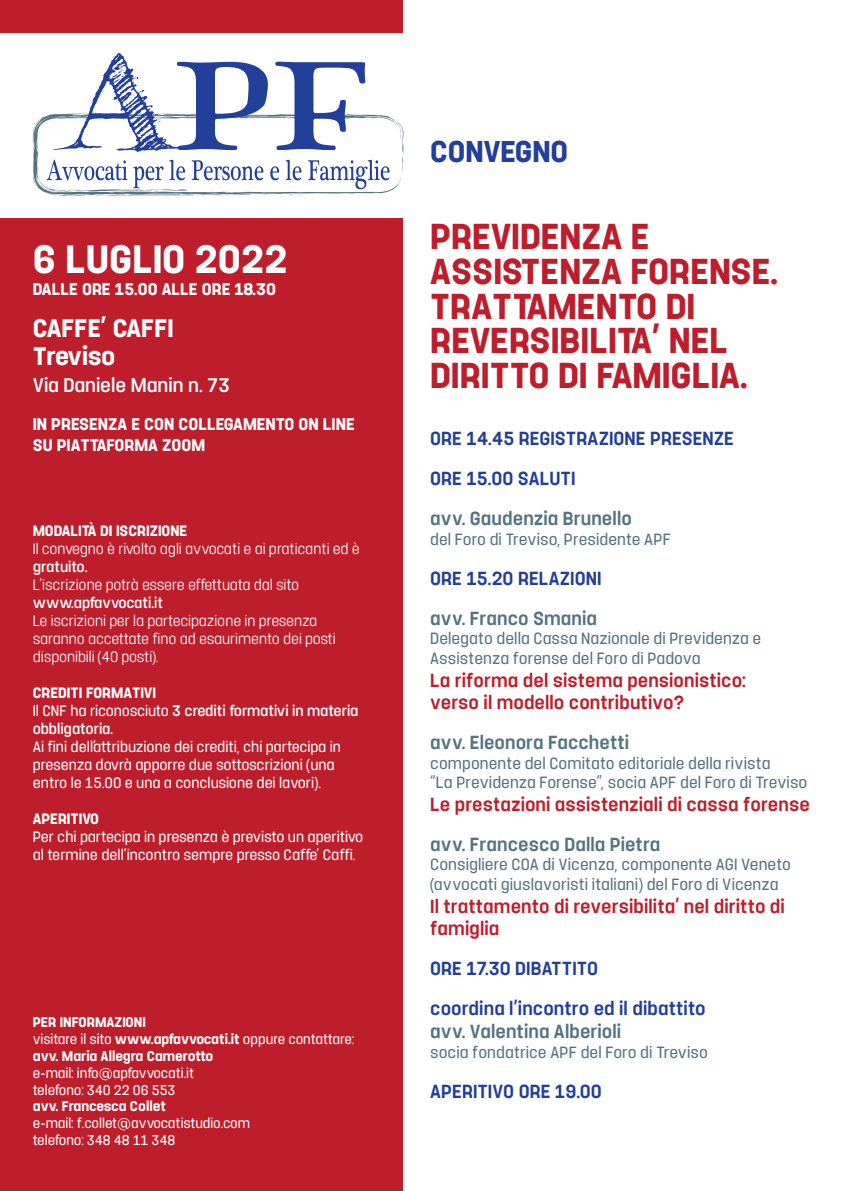
<style>
.page{position:relative;width:842px;height:1191px;background:#fff}
.page>*{position:absolute;margin:0;border:0;box-sizing:border-box;transform-origin:0 0}
.t1{font:700 39.4px "Project Sans";color:#fff}
.t2{font:700 36px/34.8px "Project Sans";color:#be1d2c}
.t3{font:700 30px "Project Sans";letter-spacing:-.01em;color:#223f99}
.t4{font:700 25.3px/28.1px "Project Sans";letter-spacing:-.01em;color:#fff}
.t5{font:500 19.7px "Project Sans";color:#fff}
.t6{font:600 18.9px/22.7px "Project Sans";color:#be1d2c}
.t7{font:600 18.9px/40px "Project Sans";color:#223f99}
.t8{font:600 18.9px "Project Sans";letter-spacing:.005em;color:#547382}
.t9{font:700 16.9px/21.5px "Project Sans";color:#fff}
.t10{font:16.2px/19.5px "Project Sans";color:#547382}
.t11{font:15px/18px "Project Sans";color:#fff}
.t12{font:300 15px/18px "Project Sans";letter-spacing:-.01em;color:#fff}
.t13{font:500 15px/18px "Project Sans";color:#fff}
.t14{font:700 15px "Project Sans";color:#fff}
.t15{font:700 14px/16.8px "Project Sans";color:#fff}
.t16{font:14px/16.8px "Project Sans";color:#fff}
.s1{font-weight:700}
.s2{font-weight:400}
</style>
<div class="page">
<div style="left:0;top:218px;width:402px;height:973px;background:#be1d2c"></div>
<div style="left:0;top:0;width:402px;height:32px;background:#be1d2c"></div>
<svg style="left:33px;top:53px;width:370px;height:143px"></svg>
<h1 class="t1" style="left:33px;top:235px;width:256px">6 LUGLIO 2022</h1>
<p class="t9" style="left:33px;top:278px;width:245px">DALLE ORE 15.00 ALLE ORE 18.30</p>
<h3 class="t4" style="left:33px;top:315px;width:143px">CAFFE’ CAFFI<br>Treviso</h3>
<p class="t5" style="left:33px;top:372px;width:198px">Via Daniele Manin n. 73</p>
<p class="t9" style="left:33px;top:414px;width:324px">IN PRESENZA E CON COLLEGAMENTO ON LINE<br>SU PIATTAFORMA ZOOM</p>
<p class="t14" style="left:33px;top:521px;width:156px">MODALITÀ DI ISCRIZIONE</p>
<p class="t12" style="left:33px;top:539px;width:328px">Il convegno è rivolto agli avvocati e ai praticanti ed è</p>
<p class="t13" style="left:33px;top:558px;width:56px">gratuito.</p>
<p class="t12" style="left:33px;top:575px;width:268px">L’iscrizione potrà essere effettuata dal sito</p>
<p class="t13" style="left:33px;top:594px;width:132px">www.apfavvocati.it</p>
<p class="t12" style="left:33px;top:611px;width:305px">Le iscrizioni per la partecipazione in presenza saranno accettate fino ad esaurimento dei posti disponibili (40 posti).</p>
<p class="t13" style="left:33px;top:684px;width:327px"><span class="s1">CREDITI FORMATIVI<br></span><span class="s2">Il CNF ha riconosciuto</span> 3 crediti formativi in materia obbligatoria.</p>
<p class="t11" style="left:33px;top:737px;width:310px">Ai fini dell’attribuzione dei crediti, chi partecipa in presenza dovrà apporre due sottoscrizioni (una entro le 15.00 e una a conclusione dei lavori).</p>
<p class="t14" style="left:33px;top:809px;width:68px">APERITIVO</p>
<p class="t11" style="left:33px;top:827px;width:332px">Per chi partecipa in presenza è previsto un aperitivo al termine dell’incontro sempre presso Caffe’ Caffi.</p>
<p class="t15" style="left:33px;top:1014px;width:323px">PER INFORMAZIONI<br><span class="s2">visitare il sito</span> www.apfavvocati.it <span class="s2">oppure contattare: </span>avv. Maria Allegra Camerotto</p>
<p class="t16" style="left:33px;top:1064px;width:163px">e-mail: info@apfavvocati.it telefono: 340 22 06 553</p>
<p class="t15" style="left:33px;top:1098px;width:135px">avv. Francesca Collet</p>
<p class="t16" style="left:33px;top:1115px;width:219px">e-mail: f.collet@avvocatistudio.com telefono: 348 48 11 348</p>
<h3 class="t3" style="left:430px;top:133px;width:139px">CONVEGNO</h3>
<h2 class="t2" style="left:430px;top:220px;width:349px">PREVIDENZA E<br>ASSISTENZA FORENSE.<br>TRATTAMENTO DI<br>REVERSIBILITA’ NEL<br>DIRITTO DI FAMIGLIA.</h2>
<p class="t7" style="left:430px;top:419px;width:305px">ORE 14.45 REGISTRAZIONE PRESENZE<br>ORE 15.00 SALUTI</p>
<p class="t8" style="left:430px;top:507px;width:203px">avv. Gaudenzia Brunello</p>
<p class="t10" style="left:430px;top:530px;width:242px">del Foro di Treviso, Presidente APF</p>
<p class="t7" style="left:430px;top:559px;width:173px">ORE 15.20 RELAZIONI</p>
<p class="t8" style="left:430px;top:606px;width:168px">avv. Franco Smania</p>
<p class="t10" style="left:430px;top:629px;width:333px">Delegato della Cassa Nazionale di Previdenza e<br>Assistenza forense del Foro di Padova</p>
<p class="t6" style="left:430px;top:669px;width:317px">La riforma del sistema pensionistico: verso il modello contributivo?</p>
<p class="t8" style="left:430px;top:731px;width:201px">avv. Eleonora Facchetti</p>
<p class="t10" style="left:430px;top:753px;width:379px">componente del Comitato editoriale della rivista<br>“La Previdenza Forense”, socia APF del Foro di Treviso</p>
<p class="t6" style="left:430px;top:793px;width:381px">Le prestazioni assistenziali di cassa forense</p>
<p class="t8" style="left:430px;top:832px;width:232px">avv. Francesco Dalla Pietra</p>
<p class="t10" style="left:430px;top:855px;width:362px">Consigliere COA di Vicenza, componente AGI Veneto (avvocati giuslavoristi italiani) del Foro di Vicenza</p>
<p class="t6" style="left:430px;top:895px;width:356px">Il trattamento di reversibilita’ nel diritto di famiglia</p>
<p class="t7" style="left:430px;top:949px;width:277px">ORE 17.30 DIBATTITO<br>coordina l’incontro ed il dibattito</p>
<p class="t8" style="left:430px;top:1019px;width:193px">avv. Valentina Alberioli</p>
<p class="t10" style="left:430px;top:1042px;width:279px">socia fondatrice APF del Foro di Treviso</p>
<p class="t7" style="left:430px;top:1071px;width:173px">APERITIVO ORE 19.00</p>
</div>
